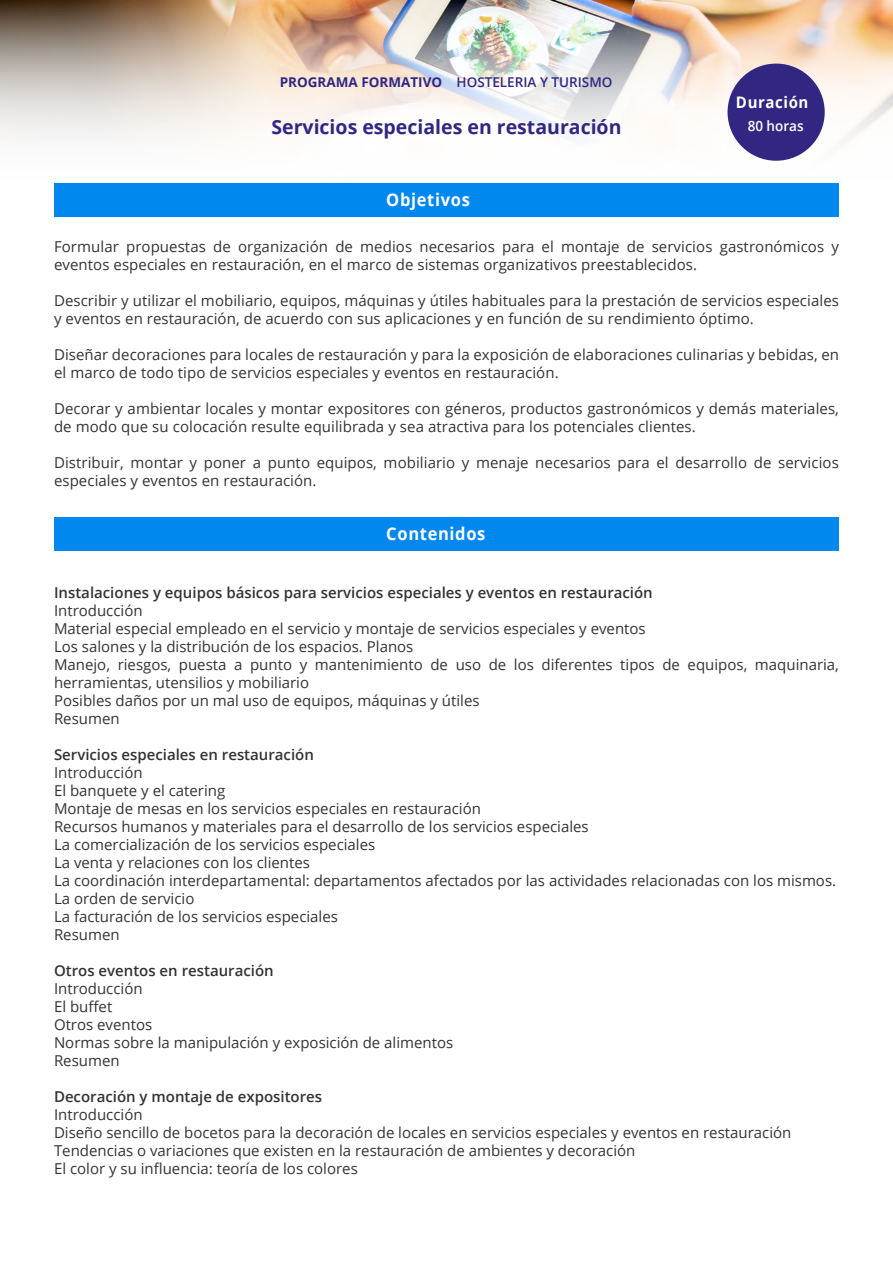
<style>
.page{position:relative;width:893px;height:1263px;background:#fff}
.page>*{position:absolute;margin:0;border:0;box-sizing:border-box;transform-origin:0 0}
.t1{font:700 19.5px "Open Sans";color:#312783}
.t2{font:700 17.55px "Open Sans";letter-spacing:.04em;color:#fff;scale:.94 1}
.t3{font:700 15.9px "Open Sans";letter-spacing:.04em;color:#fff;scale:.94 1}
.t4{font:15px/18px "Open Sans";color:#333}
.t5{font:600 15px "Open Sans";color:#333}
.t6{font:600 14.1px "Open Sans";color:#fff;scale:.95 1}
.t7{font:600 13.5px "Open Sans";color:#312783}
.t8{font:700 13.5px "Open Sans";color:#312783}
</style>
<div class="page">
<div style="left:54px;top:183px;width:785px;height:33px;background:#08e"></div>
<div style="left:54px;top:517px;width:785px;height:34px;background:#08e"></div>
<img style="left:0;top:0;width:893px;height:161px">
<div style="left:727px;top:64px;width:98px;height:97px;background:#312783;border-radius:50%"></div>
<p class="t8" style="left:280px;top:73px;width:164px">PROGRAMA FORMATIVO</p>
<p class="t7" style="left:457px;top:73px;width:157px">HOSTELERIA Y TURISMO</p>
<p class="t1" style="left:271px;top:113px;width:352px">Servicios especiales en restauración</p>
<p class="t2" style="left:386px;top:187px;width:90px">Objetivos</p>
<p class="t3" style="left:736px;top:91px;width:79px">Duración</p>
<p class="t6" style="left:748px;top:116px;width:60px">80 horas</p>
<p class="t4" style="left:54px;top:237px;width:786px">Formular propuestas de organización de medios necesarios para el montaje de servicios gastronómicos y eventos especiales en restauración, en el marco de sistemas organizativos preestablecidos.</p>
<p class="t4" style="left:54px;top:291px;width:786px">Describir y utilizar el mobiliario, equipos, máquinas y útiles habituales para la prestación de servicios especiales y eventos en restauración, de acuerdo con sus aplicaciones y en función de su rendimiento óptimo.</p>
<p class="t4" style="left:54px;top:345px;width:786px">Diseñar decoraciones para locales de restauración y para la exposición de elaboraciones culinarias y bebidas, en el marco de todo tipo de servicios especiales y eventos en restauración.</p>
<p class="t4" style="left:54px;top:399px;width:786px">Decorar y ambientar locales y montar expositores con géneros, productos gastronómicos y demás materiales, de modo que su colocación resulte equilibrada y sea atractiva para los potenciales clientes.</p>
<p class="t4" style="left:54px;top:453px;width:786px">Distribuir, montar y poner a punto equipos, mobiliario y menaje necesarios para el desarrollo de servicios especiales y eventos en restauración.</p>
<p class="t2" style="left:386px;top:521px;width:107px">Contenidos</p>
<p class="t5" style="left:54px;top:583px;width:600px">Instalaciones y equipos básicos para servicios especiales y eventos en restauración</p>
<p class="t4" style="left:54px;top:601px;width:90px">Introducción</p>
<p class="t4" style="left:54px;top:619px;width:593px">Material especial empleado en el servicio y montaje de servicios especiales y eventos</p>
<p class="t4" style="left:54px;top:637px;width:361px">Los salones y la distribución de los espacios. Planos</p>
<p class="t4" style="left:54px;top:655px;width:786px">Manejo, riesgos, puesta a punto y mantenimiento de uso de los diferentes tipos de equipos, maquinaria, herramientas, utensilios y mobiliario</p>
<p class="t4" style="left:54px;top:691px;width:427px">Posibles daños por un mal uso de equipos, máquinas y útiles</p>
<p class="t4" style="left:54px;top:709px;width:67px">Resumen</p>
<p class="t5" style="left:54px;top:745px;width:261px">Servicios especiales en restauración</p>
<p class="t4" style="left:54px;top:763px;width:90px">Introducción</p>
<p class="t4" style="left:54px;top:781px;width:173px">El banquete y el catering</p>
<p class="t4" style="left:54px;top:799px;width:428px">Montaje de mesas en los servicios especiales en restauración</p>
<p class="t4" style="left:54px;top:817px;width:536px">Recursos humanos y materiales para el desarrollo de los servicios especiales</p>
<p class="t4" style="left:54px;top:835px;width:323px">La comercialización de los servicios especiales</p>
<p class="t4" style="left:54px;top:853px;width:257px">La venta y relaciones con los clientes</p>
<p class="t4" style="left:54px;top:871px;width:784px">La coordinación interdepartamental: departamentos afectados por las actividades relacionadas con los mismos.</p>
<p class="t4" style="left:54px;top:889px;width:142px">La orden de servicio</p>
<p class="t4" style="left:54px;top:907px;width:285px">La facturación de los servicios especiales</p>
<p class="t4" style="left:54px;top:925px;width:67px">Resumen</p>
<p class="t5" style="left:54px;top:961px;width:221px">Otros eventos en restauración</p>
<p class="t4" style="left:54px;top:979px;width:90px">Introducción</p>
<p class="t4" style="left:54px;top:997px;width:60px">El buffet</p>
<p class="t4" style="left:54px;top:1015px;width:100px">Otros eventos</p>
<p class="t4" style="left:54px;top:1033px;width:401px">Normas sobre la manipulación y exposición de alimentos</p>
<p class="t4" style="left:54px;top:1051px;width:67px">Resumen</p>
<p class="t5" style="left:54px;top:1087px;width:270px">Decoración y montaje de expositores</p>
<p class="t4" style="left:54px;top:1105px;width:90px">Introducción</p>
<p class="t4" style="left:54px;top:1123px;width:739px">Diseño sencillo de bocetos para la decoración de locales en servicios especiales y eventos en restauración</p>
<p class="t4" style="left:54px;top:1141px;width:583px">Tendencias o variaciones que existen en la restauración de ambientes y decoración</p>
<p class="t4" style="left:54px;top:1159px;width:305px">El color y su influencia: teoría de los colores</p>
</div>
